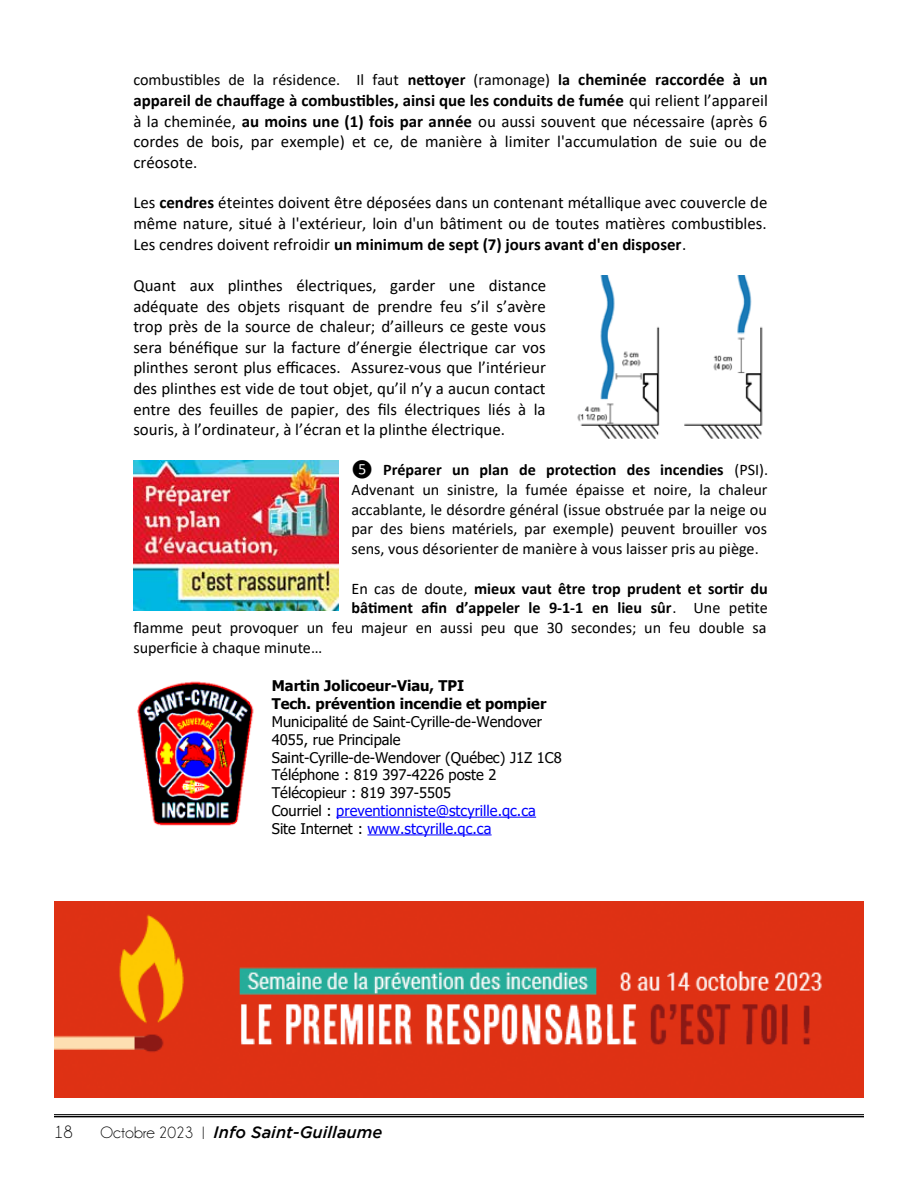
<style>
.page{position:relative;width:918px;height:1188px;background:#fff}
.page>*{position:absolute;margin:0;border:0;box-sizing:border-box;transform-origin:0 0}
.t1{font:18px "Champagne&Limousines";color:#000}
.t2{font:16.95px/20.7px "Calibri";color:#000;text-align:justify}
.t3{font:italic 500 16.5px "Gotham";color:#000}
.t4{font:16.2px/19.8px "Calibri";color:#000;text-align:justify}
.t5{font:700 16.2px "Calibri";color:#000}
.t6{font:14.7px/17.9px "Tahoma";color:#000}
.t7{font:700 14.7px/17.9px "Tahoma";color:#000}
.s1{font-weight:700}
.s2{font-weight:700;font-size:16.95px}
.s3{font-weight:400}
.s4{color:#00f}
.s5{font-family:"Champagne&Limousines";font-weight:400;font-style:normal}
</style>
<div class="page">
<hr style="left:54px;top:1114px;width:810px;height:1px;background:#000">
<hr style="left:54px;top:1116px;width:810px;height:1px;background:#000">
<hr style="left:336px;top:817px;width:200px;height:1px;background:#00f">
<hr style="left:367px;top:835px;width:125px;height:1px;background:#00f">
<img style="left:577px;top:275px;width:186px;height:164px">
<img style="left:133px;top:461px;width:205px;height:149px">
<img style="left:137px;top:681px;width:117px;height:145px">
<img style="left:54px;top:902px;width:810px;height:195px">
<p class="t4" style="left:133px;top:70px;width:636px">combustibles de la résidence. Il faut <span class="s1">nettoyer</span> (ramonage) <span class="s1">la</span> <span class="s2">cheminée raccordée à un</span></p>
<p class="t2" style="left:133px;top:90px;width:636px"><span class="s1">appareil de chauffage à combustibles, ainsi que les conduits de fumée</span> qui relient l’appareil à la cheminée, <span class="s1">au moins une (1) fois par année</span> ou aussi souvent que nécessaire (après 6 cordes de bois, par exemple) et ce, de manière à limiter l'accumulation de suie ou de créosote.</p>
<p class="t2" style="left:133px;top:192px;width:636px">Les <span class="s1">cendres</span> éteintes doivent être déposées dans un contenant métallique avec couvercle de même nature, situé à l'extérieur, loin d'un bâtiment ou de toutes matières combustibles.<br>Les cendres doivent refroidir <span class="s1">un minimum de sept (7) jours avant d'en disposer</span>.</p>
<p class="t2" style="left:133px;top:275px;width:414px">Quant aux plinthes électriques, garder une distance adéquate des objets risquant de prendre feu s’il s’avère trop près de la source de chaleur; d’ailleurs ce geste vous sera bénéfique sur la facture d’énergie électrique car vos plinthes seront plus efficaces. Assurez-vous que l’intérieur des plinthes est vide de tout objet, qu’il n’y a aucun contact entre des feuilles de papier, des fils électriques liés à la souris, à l’ordinateur, à l’écran et la plinthe électrique.</p>
<p class="t4" style="left:351px;top:460px;width:418px">❺ <span class="s1">Préparer un plan de protection des incendies</span> (PSI).<br>Advenant un sinistre, la fumée épaisse et noire, la chaleur accablante, le désordre général (issue obstruée par la neige ou par des biens matériels, par exemple) peuvent brouiller vos sens, vous désorienter de manière à vous laisser pris au piège.</p>
<p class="t5" style="left:351px;top:582px;width:418px"><span class="s3">En cas de doute,</span> mieux vaut être trop prudent et sortir du</p>
<p class="t5" style="left:351px;top:602px;width:418px">bâtiment afin d’appeler le 9-1-1 en lieu sûr<span class="s3">. Une petite</span></p>
<p class="t4" style="left:133px;top:618px;width:635px">flamme peut provoquer un feu majeur en aussi peu que 30 secondes; un feu double sa</p>
<p class="t4" style="left:133px;top:637px;width:190px">superficie à chaque minute…</p>
<p class="t7" style="left:272px;top:678px;width:276px">Martin Jolicoeur-Viau, TPI<br>Tech. prévention incendie et pompier</p>
<p class="t6" style="left:272px;top:713px;width:291px">Municipalité de Saint-Cyrille-de-Wendover 4055, rue Principale Saint-Cyrille-de-Wendover (Québec) J1Z 1C8<br>Téléphone : 819 397-4226 poste 2<br>Télécopieur : 819 397-5505<br>Courriel : <span class="s4">preventionniste@stcyrille.qc.ca </span>Site Internet : <span class="s4">www.stcyrille.qc.ca</span></p>
<p class="t1" style="left:54px;top:1123px;width:20px">18</p>
<p class="t3" style="left:100px;top:1123px;width:283px"><span class="s5">Octobre 2023 |</span> Info Saint-Guillaume</p>
</div>
